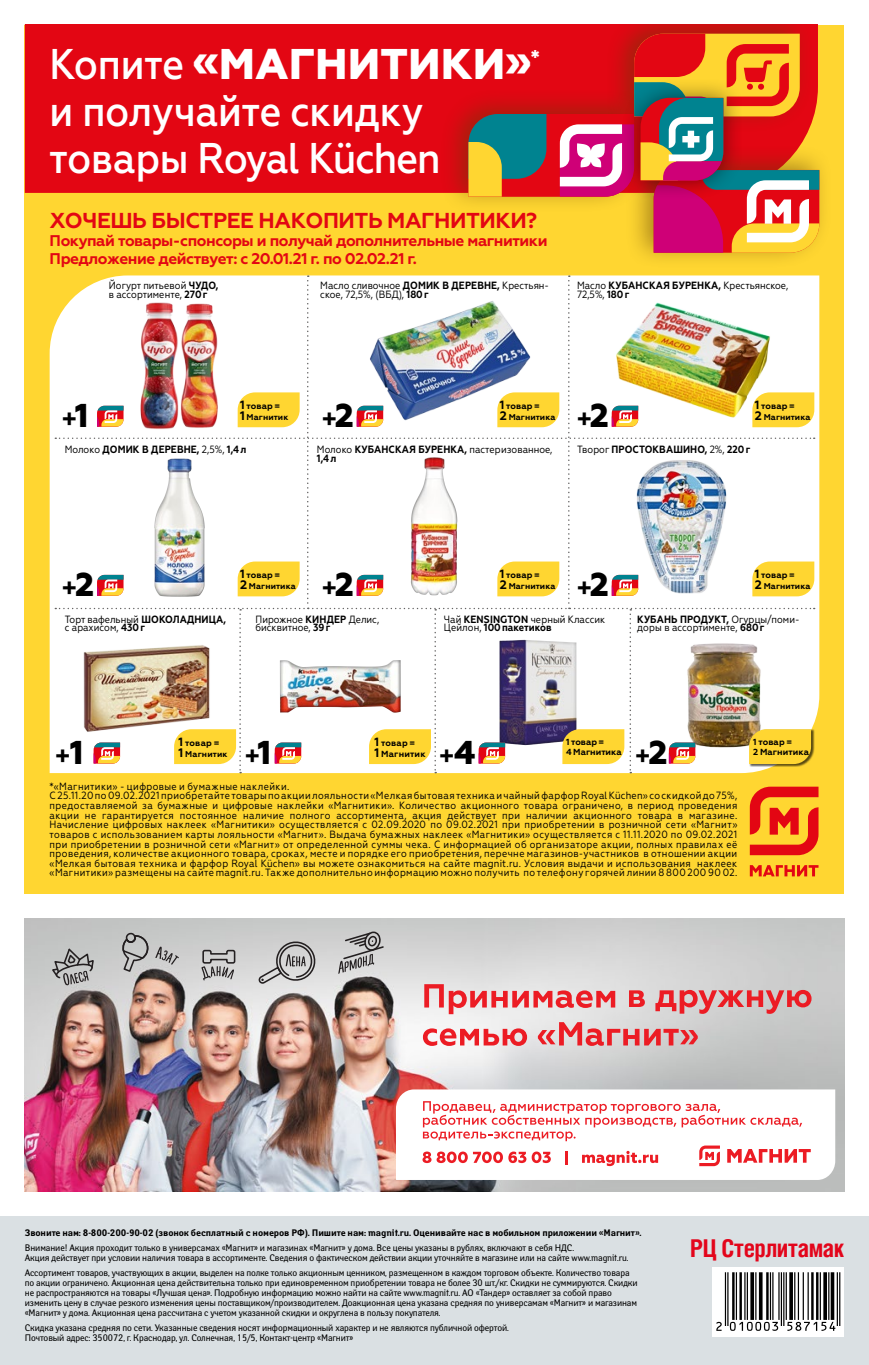
<style>
.page{position:relative;width:869px;height:1365px;background:#fff}
.page>*{position:absolute;margin:0;border:0;box-sizing:border-box;transform-origin:0 0}
.t1{font:500 42.88px/46.9px "Geometria Narrow";letter-spacing:-.005em;color:#fff}
.t2{font:700 24.68px "Geometria";color:#000}
.GorodRC{font:700 24.5px "Helios Cond";letter-spacing:-.025em;color:#e3051b}
.t3{font:700 21.53px "Geometria";letter-spacing:-.02em;color:#e30613}
.t4{font:700 15.4px/18px "Geometria";letter-spacing:-.03em;color:#e30613}
.t5{font:10.5px/9.6px "Geometria Narrow";letter-spacing:.04em;color:#000}
.t6{font:10.5px/8.8px "Geometria Narrow";color:#000}
.t7{font:700 10.5px "Geometria Narrow";letter-spacing:.01em;color:#000}
.t8{font:9.45px/10px "Yanus C";letter-spacing:-.01em;color:#000;scale:.95 1}
.t9{font:700 9.45px "Yanus C";letter-spacing:-.01em;color:#000;scale:.95 1}
.t10{font:700 8.75px/10.5px "Geometria";letter-spacing:.01em;color:#000}
.t11{font:700 8.4px "Geometria";letter-spacing:.01em;color:#000}
.s1{font-family:"Geometria";font-weight:800}
.s2{font-weight:700}
.s3{font-weight:800;font-size:33.07px}
.s4{font-size:11.9px}
.s5{font-size:12.25px}
.s6{font-weight:400}
</style>
<div class="page">
<div style="left:0;top:1215px;width:868px;height:149px;background:#dae0e3"></div>
<div style="left:712px;top:1266px;width:131px;height:70px;background:#fff"></div>
<svg style="left:716px;top:1272px;width:124px;height:58px"></svg>
<div style="left:25px;top:25px;width:818px;height:868px;background:#ffd631"></div>
<div style="left:25px;top:25px;width:792px;height:168px;background:#e30613"></div>
<div style="left:624px;top:144px;width:208px;height:125px;background:#5f3e05;opacity:.5"></div>
<div style="left:604px;top:25px;width:209px;height:108px;background:#5f3e05;opacity:.5"></div>
<div style="left:439px;top:88px;width:208px;height:125px;background:#5f3e05;opacity:.5"></div>
<svg style="left:468px;top:34px;width:351px;height:219px"></svg>
<svg style="left:749px;top:865px;width:69px;height:11px"></svg>
<svg style="left:749px;top:786px;width:69px;height:69px"></svg>
<img style="left:55px;top:275px;width:759px;height:498px">
<img style="left:25px;top:918px;width:818px;height:273px">
<svg style="left:422px;top:984px;width:389px;height:61px;background:#dfabad"></svg>
<svg style="left:396px;top:1089px;width:438px;height:90px"></svg>
<svg style="left:257px;top:938px;width:61px;height:46px;background:#b6b5b5"></svg>
<svg style="left:50px;top:947px;width:45px;height:38px;background:#a3a3a3"></svg>
<svg style="left:201px;top:948px;width:35px;height:32px"></svg>
<svg style="left:338px;top:930px;width:47px;height:43px;background:#adacac"></svg>
<svg style="left:122px;top:931px;width:27px;height:42px"></svg>
<svg style="left:155px;top:946px;width:24px;height:18px"></svg>
<p class="t1" style="left:50px;top:41px;width:491px">Копите <span class="s1">«МАГНИТИКИ»</span><sup>* </sup>и получайте скидку товары Royal Küchen</p>
<p class="t3" style="left:50px;top:207px;width:488px">ХОЧЕШЬ БЫСТРЕЕ НАКОПИТЬ МАГНИТИКИ?</p>
<p class="t4" style="left:50px;top:232px;width:499px">Покупай товары-спонсоры и получай дополнительные магнитики<br>Предложение действует: с 20.01.21 г. по 02.02.21 г.</p>
<p class="t6" style="left:109px;top:281px;width:111px">Йогурт питьевой <span class="s2">ЧУДО, </span>в ассортименте, <span class="s2">270г</span></p>
<p class="t6" style="left:320px;top:281px;width:230px">Масло сливочное <span class="s2">ДОМИК В ДЕРЕВНЕ,</span> Крестьян&shy;ское, 72,5%, (ВБД), <span class="s2">180г</span></p>
<p class="t6" style="left:576px;top:281px;width:213px">Масло <span class="s2">КУБАНСКАЯ БУРЕНКА,</span> Крестьянское,<br>72,5%, <span class="s2">180г</span></p>
<p class="t2" style="left:62px;top:404px;width:28px">+<span class="s3">1</span></p>
<p class="t10" style="left:240px;top:401px;width:41px"><span class="s4">1</span> товар =</p>
<p class="t11" style="left:240px;top:412px;width:50px"><span class="s5">1</span> Магнитик</p>
<p class="t2" style="left:321px;top:404px;width:34px">+<span class="s3">2</span></p>
<p class="t10" style="left:499px;top:401px;width:41px"><span class="s4">1</span> товар =</p>
<p class="t11" style="left:499px;top:412px;width:57px"><span class="s5">2</span> Магнитика</p>
<p class="t2" style="left:576px;top:404px;width:34px">+<span class="s3">2</span></p>
<p class="t10" style="left:754px;top:401px;width:41px"><span class="s4">1</span> товар =</p>
<p class="t11" style="left:754px;top:412px;width:57px"><span class="s5">2</span> Магнитика</p>
<p class="t7" style="left:65px;top:443px;width:183px"><span class="s6">Молоко</span> ДОМИК В ДЕРЕВНЕ, <span class="s6">2,5%,</span> 1,4л</p>
<p class="t6" style="left:317px;top:445px;width:237px">Молоко <span class="s2">КУБАНСКАЯ БУРЕНКА,</span> пастеризованное,<br><span class="s2">1,4л</span></p>
<p class="t7" style="left:576px;top:443px;width:175px"><span class="s6">Творог</span> ПРОСТОКВАШИНО, <span class="s6">2%,</span> 220г</p>
<p class="t2" style="left:62px;top:573px;width:34px">+<span class="s3">2</span></p>
<p class="t10" style="left:240px;top:570px;width:41px"><span class="s4">1</span> товар =</p>
<p class="t11" style="left:240px;top:581px;width:57px"><span class="s5">2</span> Магнитика</p>
<p class="t2" style="left:321px;top:573px;width:34px">+<span class="s3">2</span></p>
<p class="t10" style="left:499px;top:570px;width:41px"><span class="s4">1</span> товар =</p>
<p class="t11" style="left:499px;top:581px;width:57px"><span class="s5">2</span> Магнитика</p>
<p class="t2" style="left:576px;top:573px;width:34px">+<span class="s3">2</span></p>
<p class="t10" style="left:754px;top:570px;width:41px"><span class="s4">1</span> товар =</p>
<p class="t11" style="left:754px;top:581px;width:57px"><span class="s5">2</span> Магнитика</p>
<p class="t6" style="left:65px;top:614px;width:163px">Торт вафельный <span class="s2">ШОКОЛАДНИЦА, </span>с арахисом, <span class="s2">430г</span></p>
<p class="t6" style="left:443px;top:614px;width:163px">Чай <span class="s2">KENSINGTON</span> черный Классик<br>Цейлон, <span class="s2">100пакетиков</span></p>
<p class="t6" style="left:637px;top:614px;width:164px"><span class="s2">КУБАНЬ ПРОДУКТ,</span> Огурцы/поми&shy;доры в ассортименте, <span class="s2">680г</span></p>
<p class="t6" style="left:255px;top:614px;width:125px">Пирожное <span class="s2">КИНДЕР</span> Делис, бисквитное, <span class="s2">39г</span></p>
<p class="t10" style="left:178px;top:737px;width:42px"><span class="s4">1</span> товар =</p>
<p class="t11" style="left:178px;top:748px;width:50px"><span class="s5">1</span> Магнитик</p>
<p class="t10" style="left:374px;top:737px;width:53px"><span class="s4">1</span> товар =<br><span class="s5">1</span> Магнитик</p>
<p class="t10" style="left:566px;top:736px;width:57px">1 товар =<br>4 Магнитика</p>
<p class="t10" style="left:752px;top:736px;width:57px">1 товар =<br>2 Магнитика</p>
<p class="t2" style="left:55px;top:740px;width:30px">+<span class="s3">1</span></p>
<p class="t2" style="left:244px;top:740px;width:28px">+<span class="s3">1</span></p>
<p class="t2" style="left:438px;top:740px;width:38px">+<span class="s3">4</span></p>
<p class="t2" style="left:634px;top:740px;width:34px">+<span class="s3">2</span></p>
<p class="t5" style="left:50px;top:781px;width:689px">*«Магнитики» - цифровые и бумажные наклейки.<br>С 25.11.20 по 09.02.2021 приобретайте товары по акции лояльности «Мелкая бытовая техника и чайный фарфор Royal Küchen» со скидкой до 75%, предоставляемой за бумажные и цифровые наклейки «Магнитики». Количество акционного товара ограничено, в период проведения акции не гарантируется постоянное наличие полного ассортимента, акция действует при наличии акционного товара в магазине.<br>Начисление цифровых наклеек «Магнитики» осуществляется с 02.09.2020 по 09.02.2021 при приобретении в розничной сети «Магнит» товаров с использованием карты лояльности «Магнит». Выдача бумажных наклеек «Магнитики» осуществляется с 11.11.2020 по 09.02.2021 при приобретении в розничной сети «Магнит» от определенной суммы чека. С информацией об организаторе акции, полных правилах её проведения, количестве акционного товара, сроках, месте и порядке его приобретения, перечне магазинов-участников в отношении акции «Мелкая бытовая техника и фарфор Royal Küchen» вы можете ознакомиться на сайте magnit.ru. Условия выдачи и использования наклеек «Магнитики» размещены на сайте magnit.ru. Также дополнительно информацию можно получить по телефону горячей линии 8 800 200 90 02.</p>
<p class="t9" style="left:25px;top:1226px;width:650px">Звоните нам: 8-800-200-90-02 (звонок бесплатный с номеров РФ). Пишите нам: magnit.ru. Оценивайте нас в мобильном приложении «Магнит».</p>
<p class="t8" style="left:25px;top:1242px;width:636px">Внимание! Акция проходит только в универсамах «Магнит» и магазинах «Магнит» у дома. Все цены указаны в рублях, включают в себя НДС.<br>Акция действует при условии наличия товара в ассортименте. Сведения о фактическом действии акции уточняйте в магазине или на сайте www.magnit.ru.</p>
<p class="t8" style="left:25px;top:1267px;width:646px">Ассортимент товаров, участвующих в акции, выделен на полке только акционным ценником, размещенном в каждом торговом объекте. Количество товара по акции ограничено. Акционная цена действительна только при единовременном приобретении товара не более 30 шт./кг. Скидки не суммируются. Скидки не распространяются на товары «Лучшая цена». Подробную информацию можно найти на сайте www.magnit.ru. АО «Тандер» оставляет за собой право изменить цену в случае резкого изменения цены поставщиком/производителем. Доакционная цена указана средняя по универсамам «Магнит» и магазинам «Магнит» у дома. Акционная цена рассчитана с учетом указанной скидки и округлена в пользу покупателя.</p>
<p class="t8" style="left:25px;top:1321px;width:510px">Скидка указана средняя по сети. Указанные сведения носят информационный характер и не являются публичной офертой.<br>Почтовый адрес: 350072, г. Краснодар, ул. Солнечная, 15/5, Контакт-центр «Магнит»</p>
<p class="GorodRC" style="left:689px;top:1233px;width:155px">РЦ Стерлитамак</p>
</div>
